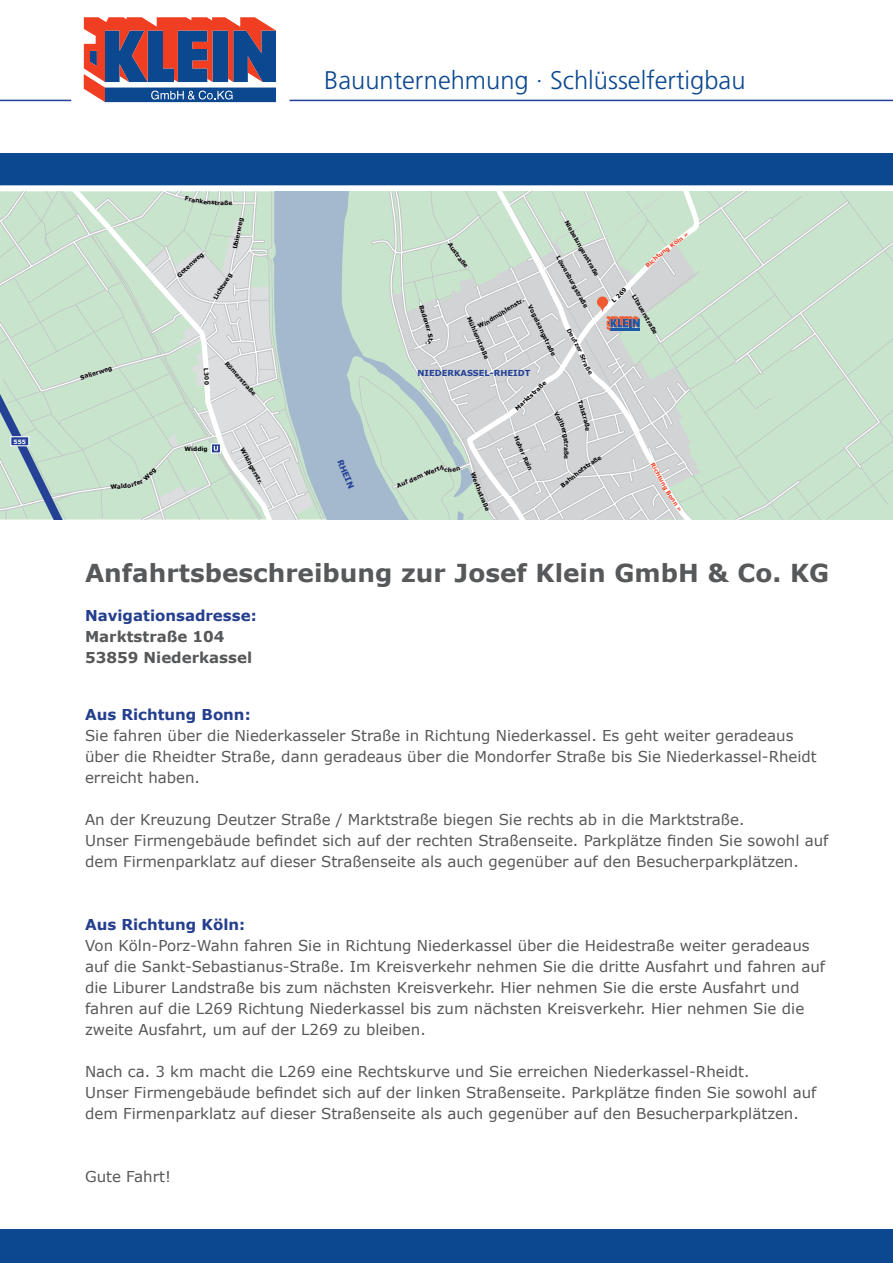
<style>
.page{position:relative;width:893px;height:1263px;background:#fff}
.page>*{position:absolute;margin:0;border:0;box-sizing:border-box;transform-origin:0 0}
.t1{font:300 25.5px "Frutiger";color:#0c4890}
.t2{font:700 24.75px "Verdana";color:#57585a}
.t3{font:15px/21px "Verdana";color:#57585a}
.t4{font:700 15px "Verdana";color:#253f8e}
.t5{font:700 15px/21px "Verdana";color:#57585a}
.t6{font:700 8.4px "Verdana";color:#244196}
.t7{font:700 5.85px "Verdana";color:#000}
.t8{font:700 5.85px "Verdana";color:#ed4023}
.t9{font:700 5.85px "Verdana";color:#fff}
</style>
<div class="page">
<svg style="left:84px;top:17px;width:192px;height:85px;background:#7e5d77"></svg>
<hr style="left:0;top:100px;width:71px;height:1px;background:#214099">
<hr style="left:290px;top:100px;width:603px;height:1px;background:#214099">
<div style="left:0;top:153px;width:893px;height:33px;background:#0c4890"></div>
<div style="left:0;top:185px;width:893px;height:5px;background:#fff"></div>
<div style="left:0;top:1230px;width:893px;height:33px;background:#0c4890"></div>
<div style="left:325px;top:191px;width:13px;height:328px;background:#a4b8ce"></div>
<svg style="left:0;top:191px;width:325px;height:328px;background:#c7dbd0"></svg>
<svg style="left:338px;top:191px;width:555px;height:328px;background:#cadcd0"></svg>
<p class="t9" style="left:13px;top:438px;width:14px">555</p>
<p class="t7" style="left:175px;top:273px;width:35px;rotate:-42deg">Gotenweg</p>
<p class="t7" style="left:229px;top:360px;width:44px;rotate:48deg">Römerstraße</p>
<p class="t7" style="left:185px;top:445px;width:25px">Widdig</p>
<p class="t7" style="left:246px;top:446px;width:43px;rotate:62deg">Wikingerstr.</p>
<h1 class="t1" style="left:324px;top:65px;width:423px">Bauunternehmung · Schlüsselfertigbau</h1>
<p class="t7" style="left:569px;top:219px;width:64px;rotate:60deg">Niebelungenstraße</p>
<p class="t7" style="left:561px;top:254px;width:60px;rotate:61deg">Löwenburgstraße</p>
<p class="t7" style="left:484px;top:320px;width:46px;rotate:-33deg">ndmühlenstr.</p>
<p class="t7" style="left:533px;top:304px;width:24px;rotate:63deg">Vogels</p>
<p class="t7" style="left:545px;top:327px;width:16px;rotate:65deg">ngst</p>
<p class="t7" style="left:477px;top:324px;width:37px;rotate:67deg">hlenstraße</p>
<p class="t6" style="left:417px;top:368px;width:114px">NIEDERKASSEL-RHEIDT</p>
<p class="t7" style="left:396px;top:482px;width:47px;rotate:-22deg">Auf dem Wert</p>
<p class="t7" style="left:525px;top:395px;width:13px;rotate:-44deg">tstr</p>
<p class="t7" style="left:519px;top:435px;width:22px;rotate:67deg">Hoher</p>
<p class="t7" style="left:528px;top:455px;width:16px;rotate:65deg">Rain</p>
<p class="t7" style="left:559px;top:410px;width:14px;rotate:62deg">Voll</p>
<p class="t7" style="left:583px;top:400px;width:25px;rotate:72deg">Talstra</p>
<p class="t7" style="left:579px;top:467px;width:25px;rotate:-35deg">fstraße</p>
<p class="t7" style="left:559px;top:483px;width:27px;rotate:-39deg">Bahnho</p>
<p class="t8" style="left:663px;top:247px;width:18px;rotate:-37deg">g Köl</p>
<p class="t7" style="left:610px;top:299px;width:20px;rotate:-45deg">L 269</p>
<p class="t7" style="left:637px;top:293px;width:46px;rotate:60deg">Litauerstraße</p>
<h2 class="t2" style="left:85px;top:557px;width:746px">Anfahrtsbeschreibung zur Josef Klein GmbH &amp; Co. KG</h2>
<p class="t4" style="left:85px;top:606px;width:173px">Navigationsadresse:</p>
<p class="t5" style="left:85px;top:626px;width:169px">Marktstraße 104<br>53859 Niederkassel</p>
<p class="t4" style="left:85px;top:705px;width:167px">Aus Richtung Bonn:</p>
<p class="t3" style="left:85px;top:726px;width:733px">Sie fahren über die Niederkasseler Straße in Richtung Niederkassel. Es geht weiter geradeaus über die Rheidter Straße, dann geradeaus über die Mondorfer Straße bis Sie Niederkassel-Rheidt erreicht haben.</p>
<p class="t3" style="left:85px;top:810px;width:745px">An der Kreuzung Deutzer Straße / Marktstraße biegen Sie rechts ab in die Marktstraße.<br>Unser Firmengebäude befindet sich auf der rechten Straßenseite. Parkplätze finden Sie sowohl auf dem Firmenparklatz auf dieser Straßenseite als auch gegenüber auf den Besucherparkplätzen.</p>
<p class="t4" style="left:85px;top:915px;width:162px">Aus Richtung Köln:</p>
<p class="t3" style="left:85px;top:936px;width:742px">Von Köln-Porz-Wahn fahren Sie in Richtung Niederkassel über die Heidestraße weiter geradeaus auf die Sankt-Sebastianus-Straße. Im Kreisverkehr nehmen Sie die dritte Ausfahrt und fahren auf die Liburer Landstraße bis zum nächsten Kreisverkehr. Hier nehmen Sie die erste Ausfahrt und fahren auf die L269 Richtung Niederkassel bis zum nächsten Kreisverkehr. Hier nehmen Sie die zweite Ausfahrt, um auf der L269 zu bleiben.</p>
<p class="t3" style="left:85px;top:1062px;width:733px">Nach ca. 3 km macht die L269 eine Rechtskurve und Sie erreichen Niederkassel-Rheidt.<br>Unser Firmengebäude befindet sich auf der linken Straßenseite. Parkplätze finden Sie sowohl auf dem Firmenparklatz auf dieser Straßenseite als auch gegenüber auf den Besucherparkplätzen.</p>
<p class="t3" style="left:85px;top:1167px;width:87px">Gute Fahrt!</p>
</div>
